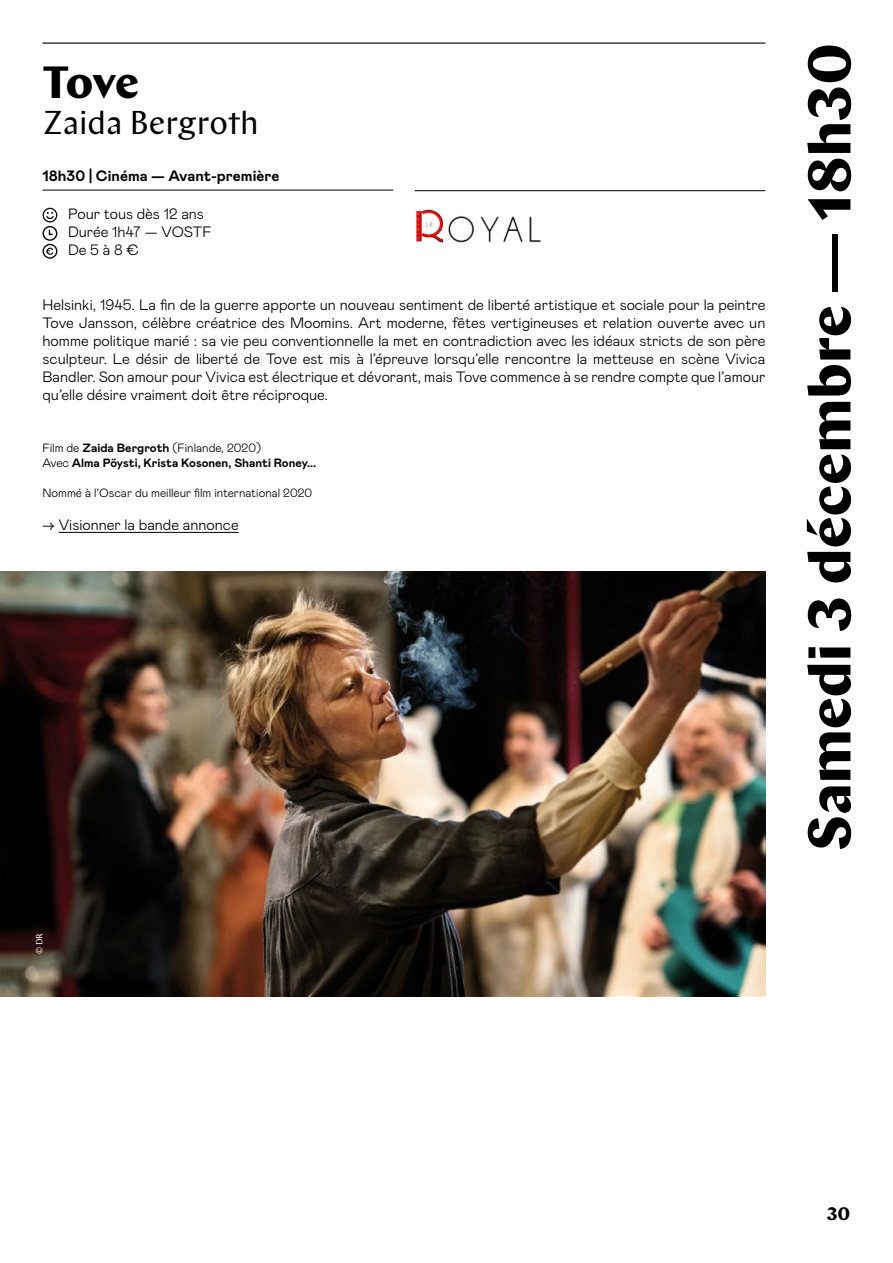
<style>
.page{position:relative;width:893px;height:1263px;background:#fff}
.page>*{position:absolute;margin:0;border:0;box-sizing:border-box;transform-origin:0 0}
.t1{font:700 60px "Chap";color:#000}
.t2{font:700 45px "Chap";color:#000}
.t3{font:33px "Chap";color:#000}
.t4{font:700 18px "Chap";color:#000}
.t5{font:300 15px/18px "Mabry Pro";color:#000}
.t6{font:700 15px "Mabry Pro";color:#000}
.t7{font:700 12px/15px "Mabry Pro";color:#000}
.t8{font:300 12px "Mabry Pro";color:#000}
.t9{font:9px "Chap";color:#fff}
.s1{font-weight:300}
</style>
<div class="page">
<hr style="left:43px;top:43px;width:722px;height:1px;background:#000">
<hr style="left:43px;top:190px;width:350px;height:1px;background:#000">
<hr style="left:59px;top:532px;width:180px;height:1px;background:#000">
<svg style="left:43px;top:208px;width:14px;height:51px"></svg>
<img style="left:416px;top:209px;width:125px;height:34px">
<hr style="left:415px;top:190px;width:350px;height:1px;background:#000">
<img style="left:0;top:572px;width:765px;height:425px">
<h2 class="t2" style="left:43px;top:53px;width:98px">Tove</h2>
<h3 class="t3" style="left:43px;top:102px;width:218px">Zaida Bergroth</h3>
<p class="t6" style="left:43px;top:165px;width:238px">18h30 | Cinéma — Avant-première</p>
<p class="t5" style="left:68px;top:204px;width:145px">Pour tous dès 12 ans<br>Durée 1h47 — VOSTF<br>De 5 à 8 €</p>
<p class="t5" style="left:43px;top:294px;width:724px;text-align:justify">Helsinki, 1945. La fin de la guerre apporte un nouveau sentiment de liberté artistique et sociale pour la peintre Tove Jansson, célèbre créatrice des Moomins. Art moderne, fêtes vertigineuses et relation ouverte avec un homme politique marié : sa vie peu conventionnelle la met en contradiction avec les idéaux stricts de son père sculpteur. Le désir de liberté de Tove est mis à l’épreuve lorsqu’elle rencontre la metteuse en scène Vivica Bandler. Son amour pour Vivica est électrique et dévorant, mais Tove commence à se rendre compte que l’amour qu’elle désire vraiment doit être réciproque.</p>
<p class="t7" style="left:43px;top:440px;width:275px"><span class="s1">Film de</span> Zaida Bergroth <span class="s1">(Finlande, 2020)<br>Avec</span> Alma Pöysti, Krista Kosonen, Shanti Roney...</p>
<p class="t8" style="left:43px;top:484px;width:271px">Nommé à l’Oscar du meilleur film international 2020</p>
<p class="t5" style="left:43px;top:515px;width:198px">→ Visionner la bande annonce</p>
<p class="t9" style="left:34px;top:954px;width:23px;rotate:-90deg">© DR</p>
<h1 class="t1" style="left:791px;top:851px;width:810px;rotate:-90deg">Samedi 3 décembre — 18h30</h1>
<p class="t4" style="left:827px;top:1202px;width:25px">30</p>
</div>
